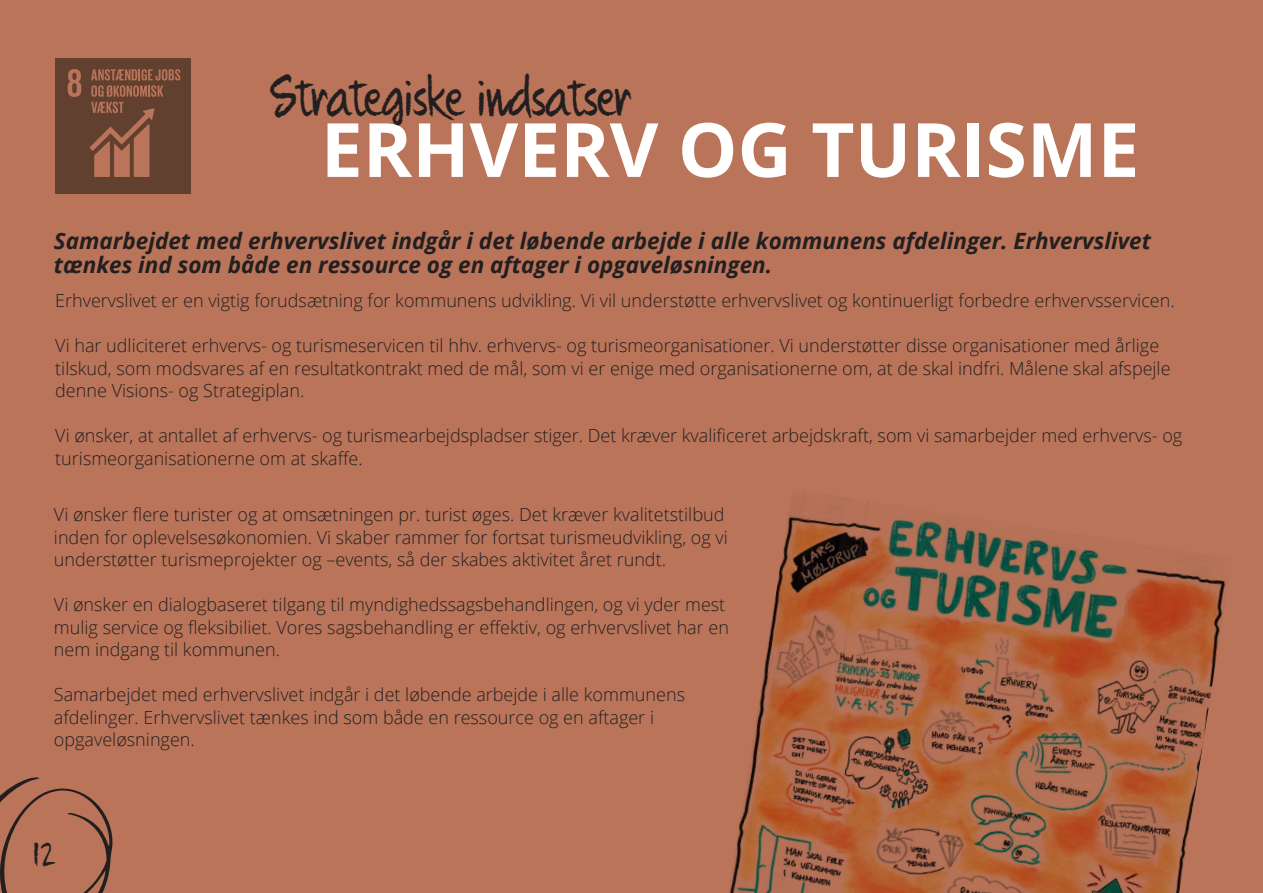
<style>
.page{position:relative;width:1263px;height:893px;background:#b97459}
.page>*{position:absolute;margin:0;border:0;box-sizing:border-box;transform-origin:0 0}
.t1{font:700 75px "Open Sans";color:#fff}
.t2{font:49.5px "Quikhand";color:#231f20}
.t3{font:33px "Quikhand";color:#231f20}
.t4{font:italic 700 22.5px/24px "Open Sans";color:#231f20}
.t5{font:300 18px/22.5px "Open Sans";color:#231f20}
</style>
<div class="page">
<img style="left:729px;top:498px;width:497px;height:395px">
<div style="left:55px;top:58px;width:135px;height:135px;background:#61402f"></div>
<svg style="left:68px;top:69px;width:13px;height:28px"></svg>
<svg style="left:89px;top:69px;width:91px;height:108px"></svg>
<svg style="left:0;top:777px;width:113px;height:116px"></svg>
<p class="t2" style="left:270px;top:71px;width:362px">Strategiske indsatser</p>
<p class="t1" style="left:321px;top:97px;width:820px">ERHVERV OG TURISME</p>
<p class="t4" style="left:54px;top:229px;width:1098px">Samarbejdet med erhvervslivet indgår i det løbende arbejde i alle kommunens afdelinger. Erhvervslivet tænkes ind som både en ressource og en aftager i opgaveløsningen.</p>
<p class="t5" style="left:55px;top:289px;width:1121px">Erhvervslivet er en vigtig forudsætning for kommunens udvikling. Vi vil understøtte erhvervslivet og kontinuerligt forbedre erhvervsservicen.</p>
<p class="t5" style="left:55px;top:334px;width:1117px">Vi har udliciteret erhvervs- og turismeservicen til hhv. erhvervs- og turismeorganisationer. Vi understøtter disse organisationer med årlige tilskud, som modsvares af en resultatkontrakt med de mål, som vi er enige med organisationerne om, at de skal indfri. Målene skal afspejle denne Visions- og Strategiplan.</p>
<p class="t5" style="left:55px;top:424px;width:1128px">Vi ønsker, at antallet af erhvervs- og turismearbejdspladser stiger. Det kræver kvalificeret arbejdskraft, som vi samarbejder med erhvervs- og turismeorganisationerne om at skaffe.</p>
<p class="t5" style="left:54px;top:503px;width:675px">Vi ønsker flere turister og at omsætningen pr. turist øges. Det kræver kvalitetstilbud inden for oplevelsesøkonomien. Vi skaber rammer for fortsat turismeudvikling, og vi understøtter turismeprojekter og –events, så der skabes aktivitet året rundt.</p>
<p class="t5" style="left:54px;top:593px;width:676px">Vi ønsker en dialogbaseret tilgang til myndighedssagsbehandlingen, og vi yder mest mulig service og fleksibiliet. Vores sagsbehandling er effektiv, og erhvervslivet har en nem indgang til kommunen.</p>
<p class="t5" style="left:54px;top:683px;width:633px">Samarbejdet med erhvervslivet indgår i det løbende arbejde i alle kommunens afdelinger. Erhvervslivet tænkes ind som både en ressource og en aftager i opgaveløsningen.</p>
<p class="t3" style="left:30px;top:837px;width:27px">12</p>
</div>
